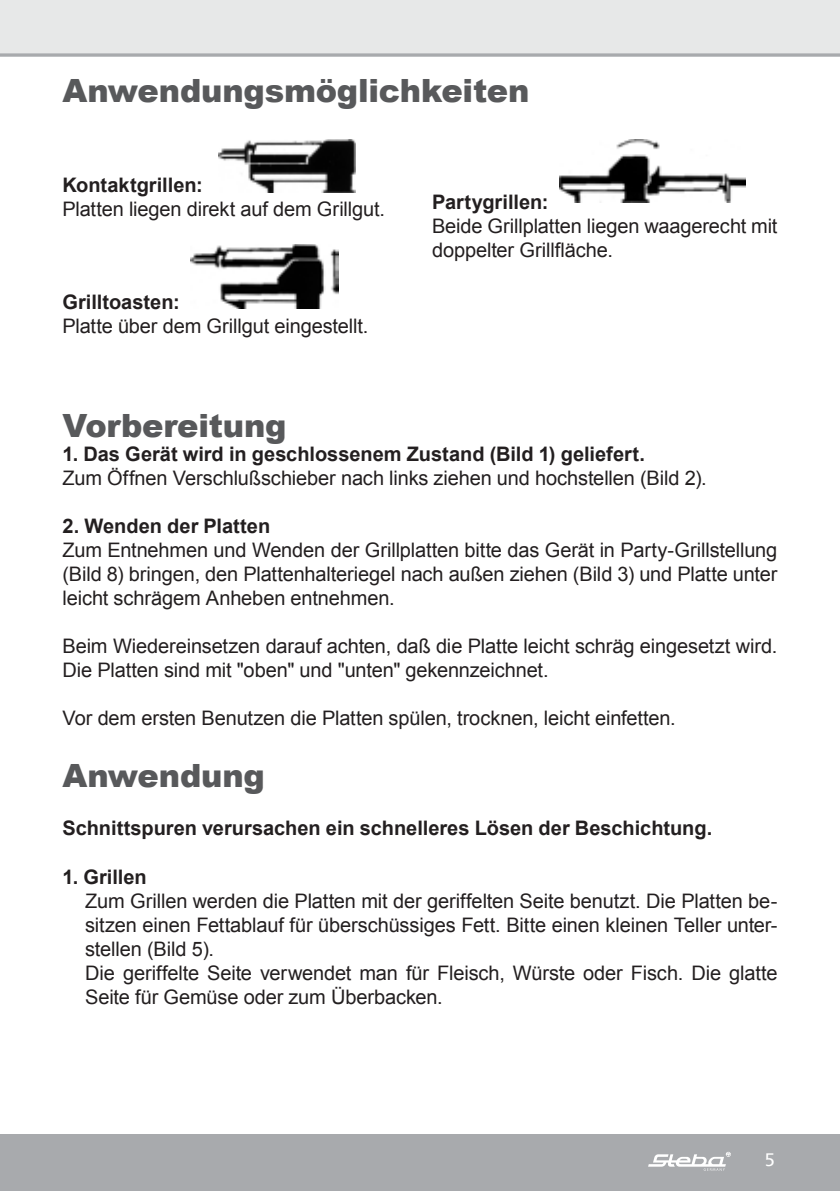
<style>
.page{position:relative;width:840px;height:1191px;background:#fff}
.page>*{position:absolute;margin:0;border:0;box-sizing:border-box;transform-origin:0 0}
.t1{font:900 32px "Arial";letter-spacing:-.005em;color:#58595b}
.t2{font:20px/24px "Arial";letter-spacing:-.005em;color:#231f20}
.t3{font:700 20px "Arial";color:#231f20}
.t4{font:18px "Frutiger";color:#fff}
</style>
<div class="page">
<div style="left:0;top:0;width:839px;height:55px;background:#e7e8e8"></div>
<div style="left:0;top:1134px;width:839px;height:57px;background:#a8aaad"></div>
<svg style="left:648px;top:1151px;width:82px;height:19px"></svg>
<hr style="left:0;top:53px;width:839px;height:4px;background:#b4b6b8">
<img style="left:219px;top:139px;width:136px;height:53px">
<img style="left:190px;top:244px;width:148px;height:64px">
<img style="left:559px;top:139px;width:186px;height:63px">
<h1 class="t1" style="left:62px;top:79px;width:468px">Anwendungsmöglichkeiten</h1>
<p class="t3" style="left:62px;top:177px;width:142px">Kontaktgrillen:</p>
<p class="t2" style="left:62px;top:199px;width:324px">Platten liegen direkt auf dem Grillgut.</p>
<p class="t3" style="left:62px;top:294px;width:119px">Grilltoasten:</p>
<p class="t2" style="left:62px;top:315px;width:307px">Platte über dem Grillgut eingestellt.</p>
<p class="t3" style="left:432px;top:194px;width:118px">Partygrillen:</p>
<p class="t2" style="left:432px;top:215px;width:347px">Beide Grillplatten liegen waagerecht mit doppelter Grillfläche.</p>
<h1 class="t1" style="left:62px;top:413px;width:225px">Vorbereitung</h1>
<p class="t3" style="left:62px;top:446px;width:584px">1. Das Gerät wird in geschlossenem Zustand (Bild 1) geliefert.</p>
<p class="t2" style="left:62px;top:467px;width:645px">Zum Öffnen Verschluß schieber nach links ziehen und hochstellen (Bild 2).</p>
<p class="t3" style="left:62px;top:518px;width:209px">2. Wenden der Platten</p>
<p class="t2" style="left:62px;top:539px;width:716px;text-align:justify">Zum Entnehmen und Wenden der Grillplatten bitte das Gerät in Party-Grillstellung (Bild 8) bringen, den Plattenhalteriegel nach außen ziehen (Bild 3) und Platte unter leicht schrägem Anheben entnehmen.</p>
<p class="t2" style="left:62px;top:635px;width:716px">Beim Wiedereinsetzen darauf achten, daß die Platte leicht schräg eingesetzt wird.<br>Die Platten sind mit "oben" und "unten" gekennzeichnet.</p>
<p class="t2" style="left:62px;top:707px;width:614px">Vor dem ersten Benutzen die Platten spülen, trocknen, leicht einfetten.</p>
<h1 class="t1" style="left:62px;top:764px;width:204px">Anwendung</h1>
<p class="t3" style="left:62px;top:821px;width:651px">Schnittspuren verursachen ein schnelleres Lösen der Beschichtung.</p>
<p class="t3" style="left:62px;top:869px;width:86px">1. Grillen</p>
<p class="t2" style="left:85px;top:890px;width:693px">Zum Grillen werden die Platten mit der geriffelten Seite benutzt. Die Platten be&shy;sitzen einen Fettablauf für überschüssiges Fett. Bitte einen kleinen Teller unter&shy;stellen (Bild 5).<br>Die geriffelte Seite verwendet man für Fleisch, Würste oder Fisch. Die glatte Seite für Gemüse oder zum Überbacken.</p>
<p class="t4" style="left:764px;top:1152px;width:12px">5</p>
</div>
